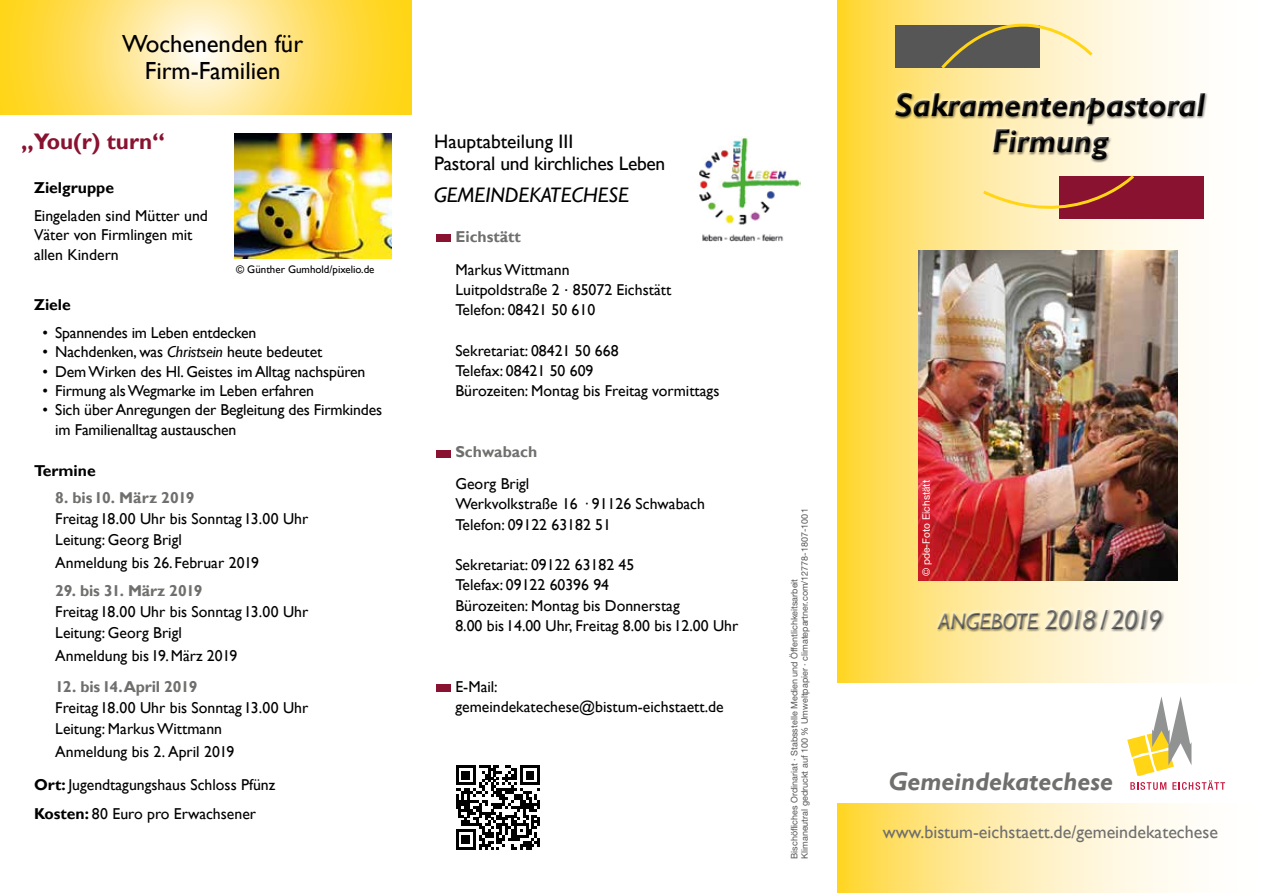
<style>
.page{position:relative;width:1263px;height:893px;background:#fff}
.page>*{position:absolute;margin:0;border:0;box-sizing:border-box;transform-origin:0 0}
.t1{font:italic 700 33px/36px "Gill Sans";color:#000;text-align:center}
.t2{font:italic 27px "Gill Sans";letter-spacing:-.065em;color:#6f6f6e}
.t3{font:italic 700 25.5px "Gill Sans";color:#6f6f6e}
.t4{font:24.75px/27px "Gill Sans";color:#000;text-align:center}
.t5{font:700 22.5px "Gill Sans";color:#891230}
.t6{font:italic 21px "Gill Sans";color:#000}
.t7{font:19.5px/22.5px "Gill Sans";letter-spacing:-.015em;color:#000}
.t8{font:18px "Gill Sans";color:#6f6f6e}
.t9{font:15.75px/20.2px "Gill Sans";color:#000}
.t10{font:700 15.75px "Gill Sans";letter-spacing:-.005em;color:#6f6f6e}
.t11{font:700 15.75px "Gill Sans";color:#000}
.t12{font:10.95px "Gill Sans";color:#000}
.t13{font:10.2px "Helvetica Neue LT";color:#fff}
.t14{font:9px/10.5px "Helvetica Neue LT";color:#565656}
.s1{font-style:italic}
.s2{font-weight:700}
.s3{font-family:"Helvetica Neue LT"}
.s4{font-size:22.5px}
</style>
<div class="page">
<svg style="left:0;top:0;width:412px;height:115px;background:#ffe270"></svg>
<svg style="left:838px;top:0;width:366px;height:893px"></svg>
<div style="left:1059px;top:176px;width:144px;height:43px;background:#891230"></div>
<div style="left:895px;top:26px;width:145px;height:42px;background:#565656"></div>
<svg style="left:938px;top:0;width:156px;height:72px"></svg>
<svg style="left:980px;top:173px;width:156px;height:61px"></svg>
<div style="left:893px;top:91px;width:315px;height:72px;background:#000;opacity:.45"></div>
<img style="left:918px;top:251px;width:260px;height:329px">
<div style="left:935px;top:607px;width:228px;height:24px;background:#fff;opacity:.45"></div>
<div style="left:935px;top:608px;width:230px;height:24px;background:#000;opacity:.45"></div>
<div style="left:836px;top:684px;width:427px;height:119px;background:#fff"></div>
<svg style="left:1127px;top:697px;width:98px;height:93px"></svg>
<img style="left:235px;top:134px;width:156px;height:125px">
<svg style="left:456px;top:765px;width:84px;height:85px"></svg>
<div style="left:436px;top:234px;width:15px;height:8px;background:#891230"></div>
<div style="left:436px;top:450px;width:15px;height:7px;background:#891230"></div>
<div style="left:436px;top:685px;width:15px;height:7px;background:#891230"></div>
<img style="left:699px;top:136px;width:101px;height:105px">
<h3 class="t4" style="left:122px;top:31px;width:183px">Wochenenden für<br>Firm-Familien</h3>
<h3 class="t5" style="left:21px;top:128px;width:145px">„You(r) turn“</h3>
<p class="t11" style="left:34px;top:178px;width:82px">Zielgruppe</p>
<p class="t9" style="left:34px;top:206px;width:175px">Eingeladen sind Mütter und<br>Väter von Firmlingen mit allen Kindern</p>
<p class="t11" style="left:34px;top:296px;width:38px">Ziele</p>
<p class="t9" style="left:43px;top:323px;width:215px">• Spannendes im Leben entdecken</p>
<p class="t9" style="left:43px;top:342px;width:281px">• Nachdenken, was <span class="s1">Christsein</span> heute bedeutet</p>
<p class="t9" style="left:43px;top:361px;width:324px">• Dem Wirken des Hl. Geistes im Alltag nachspüren</p>
<p class="t9" style="left:43px;top:381px;width:273px">• Firmung als Wegmarke im Leben erfahren</p>
<p class="t9" style="left:55px;top:400px;width:328px;text-indent:-13px">• Sich über Anregungen der Begleitung des Firmkindes im Familienalltag austauschen</p>
<p class="t11" style="left:34px;top:461px;width:63px">Termine</p>
<p class="t10" style="left:55px;top:488px;width:141px">8. bis10. März 2019</p>
<p class="t9" style="left:55px;top:508px;width:255px;line-height:21.8px">Freitag18.00 Uhr bis Sonntag13.00 Uhr<br>Leitung: Georg Brigl<br>Anmeldung bis 26. Februar 2019</p>
<p class="t10" style="left:55px;top:581px;width:149px">29. bis 31. März 2019</p>
<p class="t9" style="left:55px;top:601px;width:255px;line-height:21.8px">Freitag18.00 Uhr bis Sonntag13.00 Uhr<br>Leitung: Georg Brigl<br>Anmeldung bis19.März 2019</p>
<p class="t10" style="left:55px;top:678px;width:144px">12. bis14.April 2019</p>
<p class="t9" style="left:55px;top:697px;width:255px;line-height:21.8px">Freitag18.00 Uhr bis Sonntag13.00 Uhr<br>Leitung: Markus Wittmann<br>Anmeldung bis 2. April 2019</p>
<p class="t9" style="left:34px;top:770px;width:243px;line-height:28.8px"><span class="s2">Ort:</span> Jugendtagungshaus Schloss Pfünz<br><span class="s2">Kosten:</span> 80 Euro pro Erwachsener</p>
<p class="t12" style="left:236px;top:263px;width:140px">© Günther Gumhold/pixelio.de</p>
<p class="t7" style="left:434px;top:130px;width:233px">Hauptabteilung III<br>Pastoral und kirchliches Leben</p>
<h3 class="t6" style="left:434px;top:182px;width:196px">GEMEINDEKATECHESE</h3>
<p class="t10" style="left:455px;top:228px;width:67px">Eichstätt</p>
<p class="t9" style="left:455px;top:259px;width:217px">Markus Wittmann<br>Luitpoldstraße 2 <span class="s3">·</span> 85072 Eichstätt<br>Telefon: 08421 50 610</p>
<p class="t9" style="left:455px;top:340px;width:265px">Sekretariat: 08421 50 668<br>Telefax: 08421 50 609<br>Bürozeiten: Montag bis Freitag vormittags</p>
<p class="t10" style="left:455px;top:442px;width:83px">Schwabach</p>
<p class="t9" style="left:455px;top:474px;width:251px">Georg Brigl<br>Werkvolkstraße 16 · 91126 Schwabach<br>Telefon: 09122 63182 51</p>
<p class="t9" style="left:455px;top:555px;width:284px">Sekretariat: 09122 63182 45<br>Telefax: 09122 60396 94<br>Bürozeiten: Montag bis Donnerstag<br>8.00 bis14.00 Uhr, Freitag 8.00 bis12.00 Uhr</p>
<p class="t9" style="left:455px;top:676px;width:270px">E-Mail: gemeindekatechese@bistum-eichstaett.de</p>
<p class="t14" style="left:789px;top:859px;width:352px;rotate:-90deg">Bischöfliches Ordinariat · Stabsstelle Medien und Öffentlichkeitsarbeit<br>Klimaneutral gedruckt auf 100 % Umweltpapier · climatepartner.com/12778-1807-1001</p>
<h1 class="t1" style="left:895px;top:87px;width:311px">Sakramentenpastoral<br>Firmung</h1>
<p class="t13" style="left:920px;top:576px;width:98px;rotate:-90deg">© pde-Foto Eichstätt</p>
<h2 class="t2" style="left:939px;top:604px;width:225px"><span class="s4">ANGEBOTE</span> 2018/2019</h2>
<h3 class="t3" style="left:889px;top:767px;width:226px">Gemeindekatechese</h3>
<p class="t8" style="left:883px;top:822px;width:337px">www.bistum-eichstaett.de/gemeindekatechese</p>
</div>
